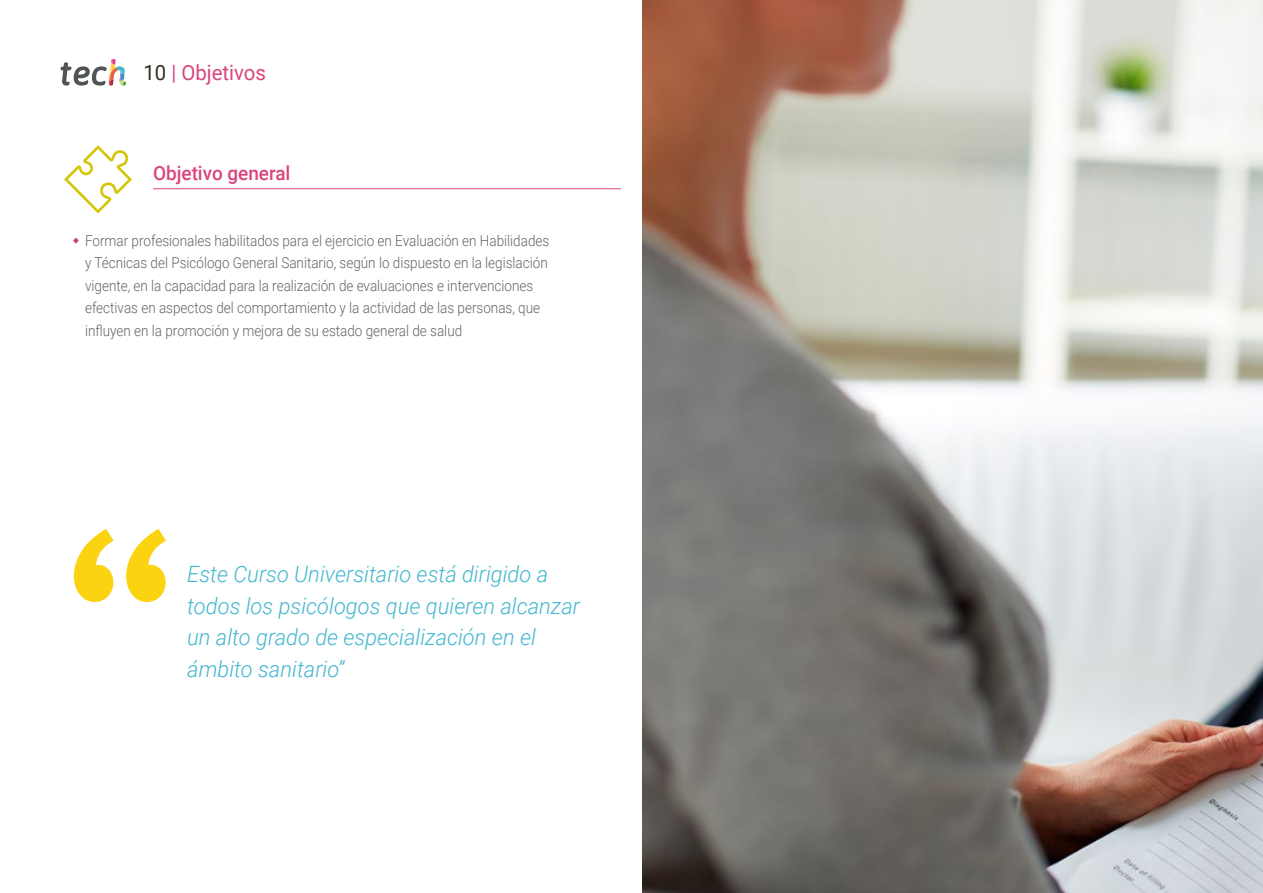
<style>
.page{position:relative;width:1263px;height:893px;background:#fff}
.page>*{position:absolute;margin:0;border:0;box-sizing:border-box;transform-origin:0 0}
.t1{font:italic 300 22.5px/31.5px "Roboto";color:#43b7cf}
.t2{font:21px "Roboto";color:#da447d}
.t3{font:500 19.5px "Roboto";color:#da447d}
.t4{font:300 15px/22.5px "Roboto";color:#61646a;scale:.9 1}
.s1{color:#312e20}
</style>
<div class="page">
<hr style="left:153px;top:188px;width:468px;height:1px;background:#da447d">
<svg style="left:64px;top:145px;width:68px;height:69px"></svg>
<svg style="left:74px;top:529px;width:92px;height:73px"></svg>
<svg style="left:61px;top:59px;width:65px;height:27px"></svg>
<img style="left:642px;top:0;width:621px;height:893px">
<h2 class="t2" style="left:144px;top:57px;width:124px"><span class="s1">10</span> | Objetivos</h2>
<h3 class="t3" style="left:153px;top:160px;width:139px">Objetivo general</h3>
<p class="t4" style="left:85px;top:229px;width:517px">Formar profesionales habilitados para el ejercicio en Evaluación en Habilidades y Técnicas del Psicólogo General Sanitario, según lo dispuesto en la legislación vigente, en la capacidad para la realización de evaluaciones e intervenciones efectivas en aspectos del comportamiento y la actividad de las personas, que influyen en la promoción y mejora de su estado general de salud</p>
<h1 class="t1" style="left:187px;top:558px;width:394px">Este Curso Universitario está dirigido a todos los psicólogos que quieren alcanzar un alto grado de especialización en el ámbito sanitario”</h1>
</div>
